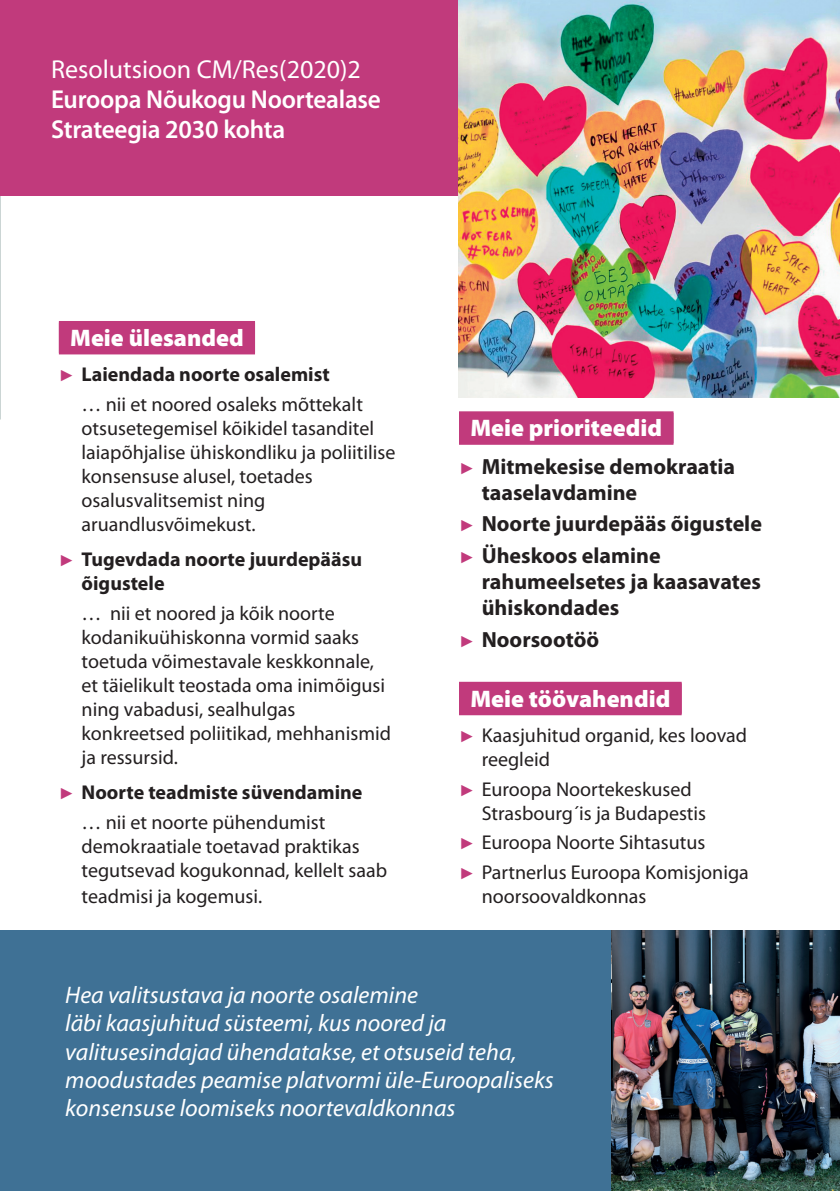
<style>
.page{position:relative;width:840px;height:1191px;background:#fff}
.page>*{position:absolute;margin:0;border:0;box-sizing:border-box;transform-origin:0 0}
.t1{font:600 26px/30px "Myriad Pro";letter-spacing:-.01em;color:#fff}
.t2{font:26px "Myriad Pro";color:#fff}
.t3{font:italic 24px/28px "Myriad Pro";color:#fff}
.t4{font:900 24px "Myriad Pro";color:#fff}
.t5{font:700 22px/26px "Myriad Pro";color:#231f20}
.t6{font:20px/24px "Myriad Pro";color:#231f20}
.t7{font:700 20px/24px "Myriad Pro";color:#231f20}
.s1{font-family:"Arial";font-size:16px;color:#c13a7c}
.s2{font-weight:700}
.s3{font-family:"Arial";font-weight:400;font-size:16px;color:#c13a7c}
.s4{font-weight:400}
</style>
<div class="page">
<div style="left:0;top:930px;width:611px;height:261px;background:#3f7195"></div>
<div style="left:0;top:0;width:839px;height:196px;background:#c13a7c"></div>
<div style="left:59px;top:322px;width:196px;height:32px;background:#c13a7c"></div>
<div style="left:59px;top:321px;width:196px;height:32px;background:#c13a7c"></div>
<div style="left:459px;top:413px;width:214px;height:32px;background:#c13a7c"></div>
<div style="left:459px;top:411px;width:214px;height:32px;background:#c13a7c"></div>
<div style="left:459px;top:683px;width:222px;height:32px;background:#c13a7c"></div>
<div style="left:459px;top:682px;width:222px;height:32px;background:#c13a7c"></div>
<img style="left:458px;top:0;width:381px;height:397px">
<img style="left:611px;top:930px;width:228px;height:261px">
<h1 class="t2" style="left:51px;top:53px;width:311px">Resolutsioon CM/Res(2020)2</h1>
<h1 class="t1" style="left:51px;top:83px;width:331px">Euroopa Nõukogu Noortealase<br>Strateegia 2030 kohta</h1>
<p class="t4" style="left:70px;top:322px;width:175px">Meie ülesanded</p>
<p class="t6" style="left:81px;top:359px;width:283px;line-height:29.6px;text-indent:-23px"><span class="s1">►</span> <span class="s2">Laiendada noorte osalemist<br></span>… nii et noored osaleks mõttekalt</p>
<p class="t6" style="left:81px;top:416px;width:315px">otsusetegemisel kõikidel tasanditel laiapõhjalise ühiskondliku ja poliitilise konsensuse alusel, toetades osalusvalitsemist ning aruandlusvõimekust.</p>
<p class="t7" style="left:81px;top:547px;width:282px;text-indent:-23px"><span class="s3">►</span> Tugevdada noorte juurdepääsu õigustele</p>
<p class="t6" style="left:81px;top:601px;width:311px">… nii et noored ja kõik noorte kodanikuühiskonna vormid saaks toetuda võimestavale keskkonnale, et täielikult teostada oma inimõigusi ning vabadusi, sealhulgas konkreetsed poliitikad, mehhanismid ja ressursid.</p>
<p class="t7" style="left:81px;top:777px;width:282px;line-height:29.6px;text-indent:-23px"><span class="s3">►</span> Noorte teadmiste süvendamine <span class="s4">… nii et noorte pühendumist</span></p>
<p class="t6" style="left:81px;top:834px;width:307px">demokraatiale toetavad praktikas tegutsevad kogukonnad, kellelt saab</p>
<p class="t6" style="left:81px;top:884px;width:182px">teadmisi ja kogemusi.</p>
<p class="t4" style="left:470px;top:412px;width:193px">Meie prioriteedid</p>
<p class="t5" style="left:481px;top:452px;width:255px;text-indent:-23px"><span class="s3">►</span> Mitmekesise demokraatia taaselavdamine</p>
<p class="t5" style="left:458px;top:507px;width:304px;line-height:31.6px"><span class="s3">►</span> Noorte juurdepääs õigustele <span class="s3">►</span> Üheskoos elamine</p>
<p class="t5" style="left:481px;top:568px;width:281px">rahumeelsetes ja kaasavates ühiskondades</p>
<p class="t5" style="left:458px;top:625px;width:142px"><span class="s3">►</span> Noorsootöö</p>
<p class="t4" style="left:470px;top:682px;width:201px">Meie töövahendid</p>
<p class="t6" style="left:481px;top:723px;width:267px;text-indent:-23px"><span class="s1">►</span> Kaasjuhitud organid, kes loovad reegleid</p>
<p class="t6" style="left:481px;top:776px;width:226px;text-indent:-23px"><span class="s1">►</span> Euroopa Noortekeskused<br>Strasbourg´is ja Budapestis</p>
<p class="t6" style="left:458px;top:827px;width:291px;line-height:29.6px"><span class="s1">►</span> Euroopa Noorte Sihtasutus<br><span class="s1">►</span> Partnerlus Euroopa Komisjoniga</p>
<p class="t6" style="left:481px;top:884px;width:166px">noorsoovaldkonnas</p>
<p class="t3" style="left:65px;top:981px;width:490px">Hea valitsustava ja noorte osalemine<br>läbi kaasjuhitud süsteemi, kus noored ja valitusesindajad ühendatakse, et otsuseid teha, moodustades peamise platvormi üle-Euroopaliseks konsensuse loomiseks noortevaldkonnas</p>
</div>
